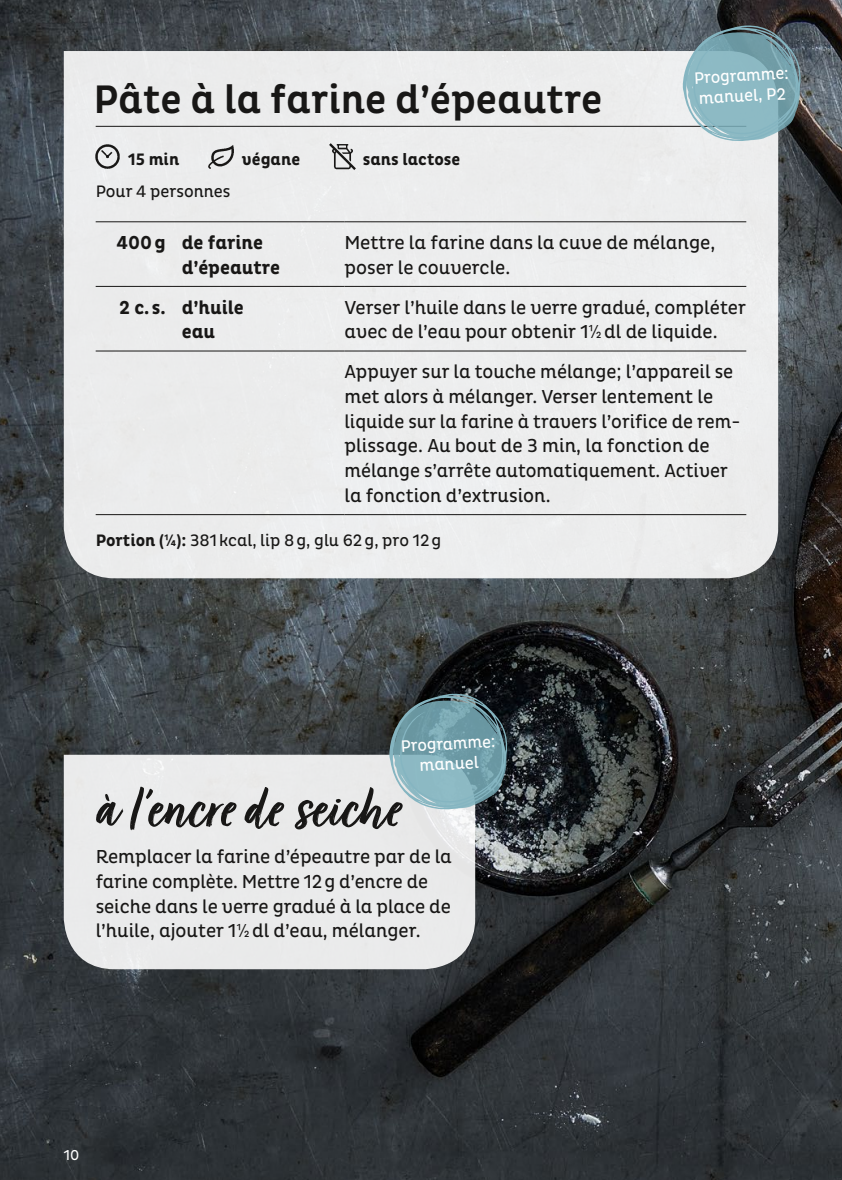
<style>
.page{position:relative;width:842px;height:1180px;background:#fff}
.page>*{position:absolute;margin:0;border:0;box-sizing:border-box;transform-origin:0 0}
.t1{font:67.5px "Turbinado Bold Pro";letter-spacing:-.005em;color:#181716}
.t2{font:500 40.5px "Pluto B Bn Cond";color:#181716}
.t3{font:19.12px/24.8px "Pluto B Bn Cond";color:#181716}
.t4{font:700 19.12px/24.8px "Pluto B Bn Cond";color:#181716}
.t5{font:16.88px "Pluto B Bn Cond";color:#181716}
.t6{font:16.88px/20.2px "Pluto B Bn Cond";color:#fff}
.t7{font:700 16.88px "Pluto B Bn Cond";color:#181716}
.t8{font:14.62px "Pluto B Bn Cond";color:#fff}
.s1{font-weight:700}
</style>
<div class="page">
<img style="left:0;top:0;width:842px;height:1180px">
<div style="left:64px;top:755px;width:411px;height:214px;background:#eaeaeb"></div>
<div style="left:64px;top:51px;width:714px;height:527px;background:#eceded"></div>
<hr style="left:96px;top:126px;width:650px;height:1px;background:#181716">
<img style="left:91px;top:140px;width:33px;height:33px">
<img style="left:205px;top:140px;width:33px;height:33px">
<img style="left:325px;top:140px;width:34px;height:33px">
<hr style="left:96px;top:221px;width:248px;height:1px;background:#181716">
<hr style="left:344px;top:221px;width:402px;height:1px;background:#181716">
<hr style="left:96px;top:286px;width:248px;height:1px;background:#181716">
<hr style="left:344px;top:286px;width:402px;height:1px;background:#181716">
<hr style="left:96px;top:351px;width:248px;height:1px;background:#181716">
<hr style="left:344px;top:351px;width:402px;height:1px;background:#181716">
<hr style="left:96px;top:514px;width:248px;height:1px;background:#181716">
<hr style="left:344px;top:514px;width:402px;height:1px;background:#181716">
<svg style="left:682px;top:25px;width:119px;height:117px;background:#82a4ad"></svg>
<svg style="left:389px;top:693px;width:118px;height:117px;background:#71949d"></svg>
<p class="t6" style="left:694px;top:68px;width:96px;rotate:-3deg">Programme: manuel, P2</p>
<h2 class="t2" style="left:93px;top:77px;width:510px">Pâte à la farine d’épeautre</h2>
<p class="t7" style="left:128px;top:149px;width:53px">15 min</p>
<p class="t7" style="left:242px;top:149px;width:60px">végane</p>
<p class="t7" style="left:363px;top:149px;width:99px">sans lactose</p>
<p class="t5" style="left:96px;top:181px;width:136px">Pour 4 personnes</p>
<p class="t4" style="left:182px;top:231px;width:100px;text-indent:-65px">400g de farine d’épeautre</p>
<p class="t3" style="left:344px;top:230px;width:372px">Mettre la farine dans la cuve de mélange, poser le couvercle.</p>
<p class="t4" style="left:182px;top:295px;width:64px;text-indent:-63px">2 c. s. d’huile eau</p>
<p class="t3" style="left:344px;top:295px;width:403px">Verser l’huile dans le verre gradué, compléter avec de l’eau pour obtenir 1½dl de liquide.</p>
<p class="t3" style="left:344px;top:360px;width:397px">Appuyer sur la touche mélange; l’appareil se met alors à mélanger. Verser lentement le liquide sur la farine à travers l’orifice de rem&shy;plissage. Au bout de 3 min, la fonction de mélange s’arrête automatiquement. Activer la fonction d’extrusion.</p>
<p class="t5" style="left:96px;top:531px;width:347px"><span class="s1">Portion (¼):</span> 381kcal, lip 8g, glu 62g, pro 12g</p>
<p class="t6" style="left:400px;top:736px;width:96px;text-align:center;rotate:-3deg">Programme: manuel</p>
<h1 class="t1" style="left:96px;top:772px;width:307px">à l’encre de seiche</h1>
<p class="t3" style="left:96px;top:844px;width:358px">Remplacer la farine d’épeautre par de la farine complète. Mettre 12g d’encre de seiche dans le verre gradué à la place de l’huile, ajouter 1½dl d’eau, mélanger.</p>
<p class="t8" style="left:64px;top:1147px;width:17px">10</p>
</div>
